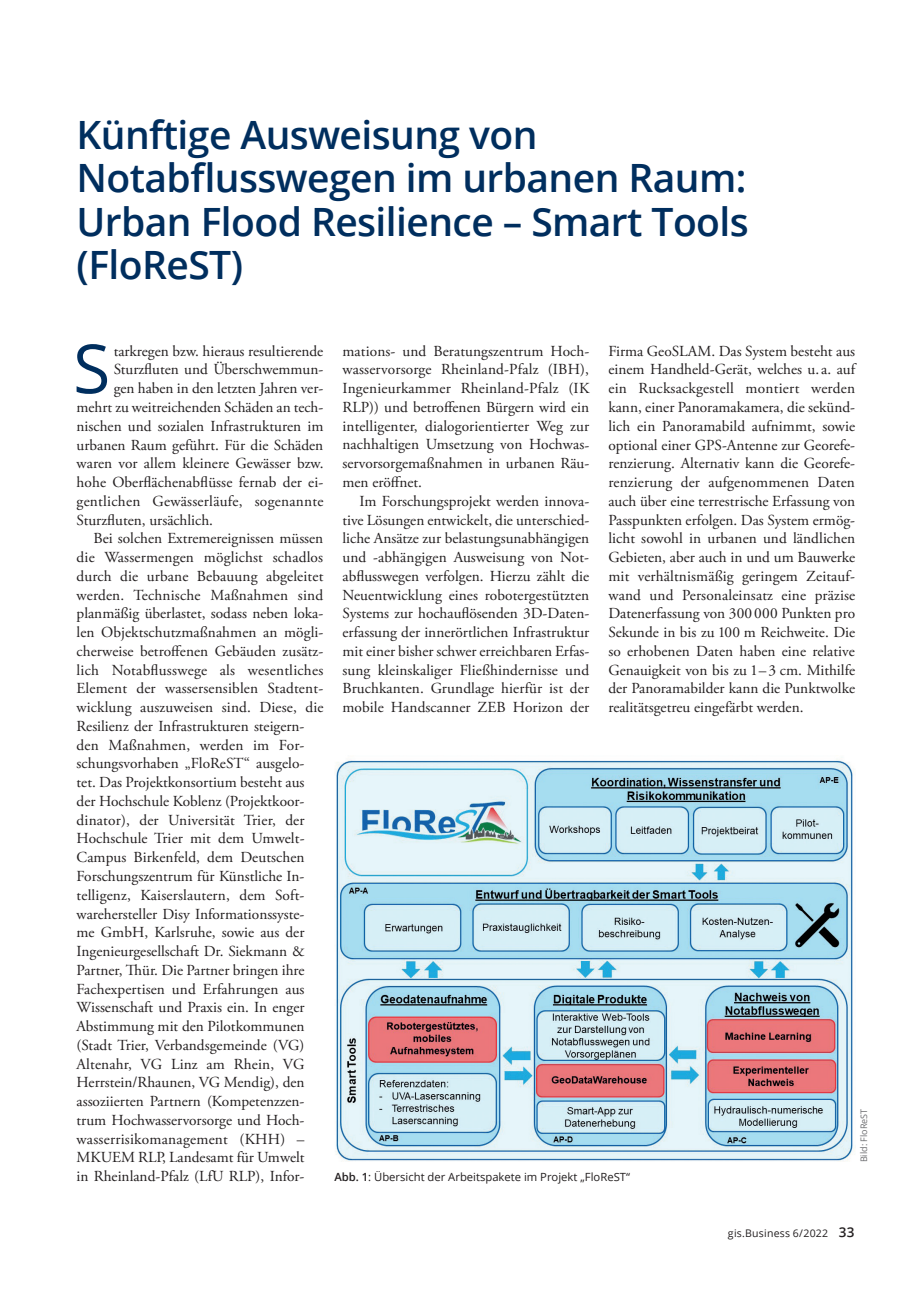
<style>
.page{position:relative;width:919px;height:1289px;background:#fff}
.page>*{position:absolute;margin:0;border:0;box-sizing:border-box;transform-origin:0 0}
.t1{font:67.8px "Open Sans";color:#002e5e}
.t2{font:600 39px/43.5px "Open Sans";letter-spacing:-.015em;color:#002e5e}
.t3{font:15.3px/18.8px "Adobe Garamond Pro";color:#231f20;text-align:justify}
.t4{font:15.3px "Adobe Garamond Pro";letter-spacing:.02em;color:#231f20}
.t5{font:11.25px "Open Sans";color:#231f20}
.t6{font:10.5px "Open Sans";letter-spacing:.02em;color:#231f20}
.t7{font:9px "Open Sans";color:#6c6d70}
.s1{font-weight:600}
.s2{font-weight:600;font-size:13.5px}
</style>
<div class="page">
<img style="left:336px;top:760px;width:519px;height:402px">
<h2 class="t2" style="left:77px;top:112px;width:673px">Künftige Ausweisung von<br>Notabfluss-wegen im urbanen Raum:<br>Urban Flood Resilience – Smart Tools (FloReST)</h2>
<h1 class="t1" style="left:73px;top:322px;width:39px">S</h1>
<p class="t3" style="left:114px;top:342px;width:211px">tarkregen bzw. hieraus resultierende</p>
<p class="t3" style="left:114px;top:361px;width:211px">Sturzfluten und Überschwemmun-</p>
<p class="t3" style="left:114px;top:379px;width:211px">gen haben in den letzten Jahren ver-</p>
<p class="t3" style="left:77px;top:398px;width:248px">mehrt zu weitreichenden Schäden an tech-</p>
<p class="t3" style="left:77px;top:417px;width:248px">nischen und sozialen Infrastrukturen im</p>
<p class="t3" style="left:77px;top:436px;width:248px">urbanen Raum geführt. Für die Schäden</p>
<p class="t3" style="left:77px;top:454px;width:248px">waren vor allem kleinere Gewässer bzw.</p>
<p class="t3" style="left:77px;top:473px;width:248px">hohe Oberflächenabflüsse fernab der ei-</p>
<p class="t3" style="left:77px;top:492px;width:248px">gentlichen Gewässerläufe, sogenannte</p>
<p class="t3" style="left:77px;top:511px;width:138px">Sturzfluten, ursächlich.</p>
<p class="t3" style="left:94px;top:529px;width:231px">Bei solchen Extremereignissen müssen</p>
<p class="t3" style="left:77px;top:548px;width:248px">die Wassermengen möglichst schadlos</p>
<p class="t3" style="left:77px;top:567px;width:248px">durch die urbane Bebauung abgeleitet</p>
<p class="t3" style="left:77px;top:586px;width:248px">werden. Technische Maßnahmen sind</p>
<p class="t3" style="left:77px;top:604px;width:248px">planmäßig überlastet, sodass neben loka-</p>
<p class="t3" style="left:77px;top:623px;width:248px">len Objektschutzmaßnahmen an mögli-</p>
<p class="t3" style="left:77px;top:642px;width:248px">cherweise betroffenen Gebäuden zusätz-</p>
<p class="t4" style="left:77px;top:660px;width:248px">lich Notabflusswege als wesentliches</p>
<p class="t3" style="left:77px;top:679px;width:248px">Element der wassersensiblen Stadtent-</p>
<p class="t3" style="left:77px;top:698px;width:248px">wicklung auszuweisen sind. Diese, die</p>
<p class="t3" style="left:77px;top:717px;width:229px">Resilienz der Infrastrukturen steigern-</p>
<p class="t3" style="left:77px;top:736px;width:229px">den Maßnahmen, werden im For-</p>
<p class="t3" style="left:77px;top:754px;width:229px">schungsvorhaben „FloReST“ ausgelo-</p>
<p class="t3" style="left:77px;top:773px;width:229px">tet. Das Projektkonsortium besteht aus</p>
<p class="t3" style="left:77px;top:792px;width:229px">der Hochschule Koblenz (Projektkoor-</p>
<p class="t3" style="left:77px;top:811px;width:229px">dinator), der Universität Trier, der</p>
<p class="t3" style="left:77px;top:829px;width:229px">Hochschule Trier mit dem Umwelt-</p>
<p class="t3" style="left:77px;top:848px;width:229px">Campus Birkenfeld, dem Deutschen</p>
<p class="t3" style="left:77px;top:867px;width:229px">Forschungszentrum für Künstliche In-</p>
<p class="t3" style="left:77px;top:886px;width:229px">telligenz, Kaiserslautern, dem Soft-</p>
<p class="t3" style="left:77px;top:904px;width:229px">warehersteller Disy Informationssyste-</p>
<p class="t3" style="left:77px;top:923px;width:229px">me GmbH, Karlsruhe, sowie aus der</p>
<p class="t3" style="left:77px;top:942px;width:229px">Ingenieurgesellschaft Dr. Siekmann &amp;</p>
<p class="t3" style="left:77px;top:961px;width:229px">Partner, Thür. Die Partner bringen ihre</p>
<p class="t3" style="left:77px;top:979px;width:229px">Fachexpertisen und Erfahrungen aus</p>
<p class="t3" style="left:77px;top:998px;width:229px">Wissenschaft und Praxis ein. In enger</p>
<p class="t3" style="left:77px;top:1017px;width:229px">Abstimmung mit den Pilotkommunen</p>
<p class="t3" style="left:77px;top:1036px;width:229px">(Stadt Trier, Verbandsgemeinde (VG)</p>
<p class="t3" style="left:77px;top:1054px;width:229px">Altenahr, VG Linz am Rhein, VG</p>
<p class="t3" style="left:77px;top:1073px;width:229px">Herrstein/Rhaunen, VG Mendig), den</p>
<p class="t3" style="left:77px;top:1092px;width:228px">assoziierten Partnern (Kompetenzzen-</p>
<p class="t3" style="left:77px;top:1111px;width:229px">trum Hochwasservorsorge und Hoch-</p>
<p class="t3" style="left:77px;top:1129px;width:229px">wasserrisikomanagement (KHH) –</p>
<p class="t3" style="left:77px;top:1148px;width:229px">MKUEM RLP, Landesamt für Umwelt</p>
<p class="t3" style="left:77px;top:1167px;width:229px">in Rheinland-Pfalz (LfU RLP), Infor-</p>
<p class="t3" style="left:342px;top:342px;width:248px">mations- und Beratungszentrum Hoch&shy;wasservorsorge Rheinland-Pfalz (IBH), Ingenieurkammer Rheinland-Pfalz (IK RLP)) und betroffenen Bürgern wird ein intelligenter, dialogorientierter Weg zur nachhaltigen Umsetzung von Hochwas&shy;servorsorgemaßnahmen in urbanen Räu&shy;men eröffnet.</p>
<p class="t3" style="left:342px;top:492px;width:248px;text-indent:17px">Im Forschungsprojekt werden innova&shy;tive Lösungen entwickelt, die unterschied&shy;liche Ansätze zur belastungsunabhängigen und -abhängigen Ausweisung von Not&shy;abflusswegen verfolgen. Hierzu zählt die Neuentwicklung eines robotergestützten Systems zur hochauflösenden 3D-Daten&shy;erfassung der innerörtlichen Infrastruktur mit einer bisher schwer erreichbaren Erfas&shy;sung kleinskaliger Fließhindernisse und Bruchkanten. Grundlage hierfür ist der mobile Handscanner ZEB Horizon der</p>
<p class="t3" style="left:608px;top:342px;width:248px">Firma GeoSLAM. Das System besteht aus einem Handheld-Gerät, welches u. a. auf ein Rucksackgestell montiert werden kann, einer Panoramakamera, die sekünd&shy;lich ein Panoramabild aufnimmt, sowie optional einer GPS-Antenne zur Georefe&shy;renzierung. Alternativ kann die Georefe&shy;renzierung der aufgenommenen Daten auch über eine terrestrische Erfassung von Passpunkten erfolgen. Das System ermög&shy;licht sowohl in urbanen und ländlichen Gebieten, aber auch in und um Bauwerke mit verhältnismäßig geringem Zeitauf&shy;wand und Personaleinsatz eine präzise Datenerfassung von 300 000 Punkten pro Sekunde in bis zu 100 m Reichweite. Die so erhobenen Daten haben eine relative Genauigkeit von bis zu 1–3 cm. Mithilfe der Panoramabilder kann die Punktwolke realitätsgetreu eingefärbt werden.</p>
<p class="t7" style="left:857px;top:1162px;width:55px;rotate:-90deg">Bild: FloReST</p>
<p class="t5" style="left:334px;top:1169px;width:297px"><span class="s1">Abb. 1</span>: Übersicht der Arbeitspakete im Projekt „FloReST“</p>
<p class="t6" style="left:728px;top:1226px;width:128px">gis.Business 6/2022 <span class="s2">33</span></p>
</div>
